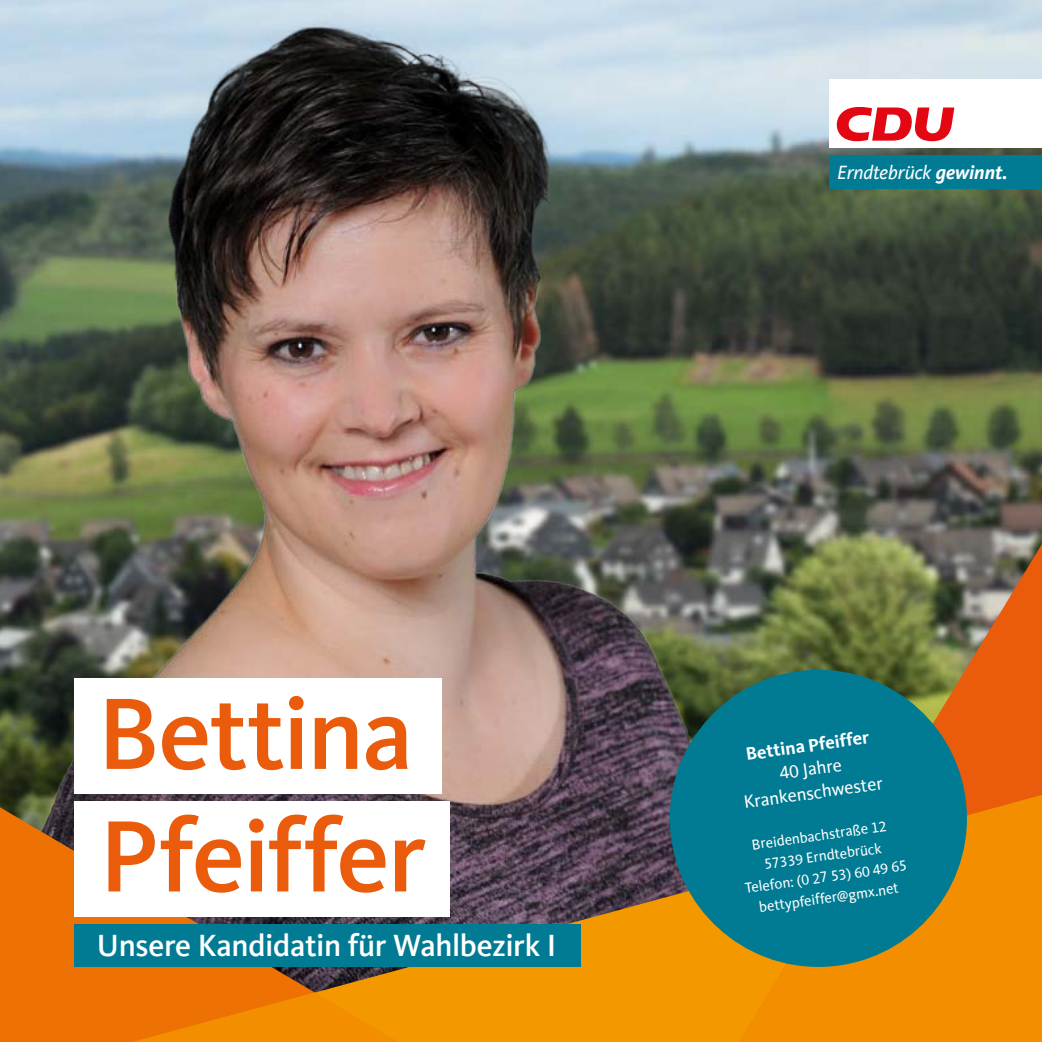
<style>
.page{position:relative;width:1042px;height:1042px;background:#fff}
.page>*{position:absolute;margin:0;border:0;box-sizing:border-box;transform-origin:0 0}
.t1{font:500 105px/122.5px "CDU Kievit Tab";letter-spacing:-.025em;color:#ea5b0b}
.t2{font:500 31.5px "CDU Kievit Tab";letter-spacing:-.015em;color:#fff}
.t3{font:italic 19.78px "CDU Kievit Tab";letter-spacing:-.01em;color:#fff}
.t4{font:18.38px/23.6px "CDU Kievit Tab";color:#fff;text-align:center}
.t5{font:700 18.38px "CDU Kievit Tab";color:#fff}
.t6{font:14.88px/21px "CDU Kievit Tab";color:#fff;text-align:center}
.s1{font-weight:700}
</style>
<div class="page">
<img style="left:768px;top:0;width:274px;height:544px">
<img style="left:0;top:0;width:768px;height:807px">
<svg style="left:0;top:807px;width:133px;height:235px;fill:#ee7203"></svg>
<svg style="left:133px;top:795px;width:606px;height:247px"></svg>
<svg style="left:739px;top:544px;width:303px;height:251px"></svg>
<div style="left:739px;top:795px;width:303px;height:247px;background:#f28e00"></div>
<svg style="left:133px;top:992px;width:266px;height:50px"></svg>
<div style="left:830px;top:79px;width:212px;height:69px;background:#fff"></div>
<svg style="left:836px;top:107px;width:118px;height:34px"></svg>
<div style="left:830px;top:155px;width:212px;height:34px;background:#007b93"></div>
<div style="left:74px;top:678px;width:367px;height:116px;background:#fff"></div>
<div style="left:74px;top:801px;width:376px;height:116px;background:#fff"></div>
<div style="left:74px;top:924px;width:506px;height:43px;background:#007b93"></div>
<svg style="left:660px;top:660px;width:317px;height:317px;fill:#007b93"></svg>
<h3 class="t3" style="left:837px;top:160px;width:172px">Erndtebrück <span class="s1">gewinnt.</span></h3>
<h1 class="t1" style="left:97px;top:673px;width:330px">Bettina<br>Pfeiffer</h1>
<h2 class="t2" style="left:97px;top:927px;width:461px">Unsere Kandidatin für Wahlbezirk I</h2>
<p class="t5" style="left:744px;top:743px;width:126px;rotate:-8deg">Bettina Pfeiffer</p>
<p class="t4" style="left:739px;top:767px;width:142px;rotate:-8deg">40 Jahre<br>Krankenschwester</p>
<p class="t6" style="left:738px;top:836px;width:165px;rotate:-8deg">Breidenbachstraße 12<br>57339 Erndtebrück<br>Telefon: (0 27 53) 60 49 65 bettypfeiffer@gmx.net</p>
</div>
